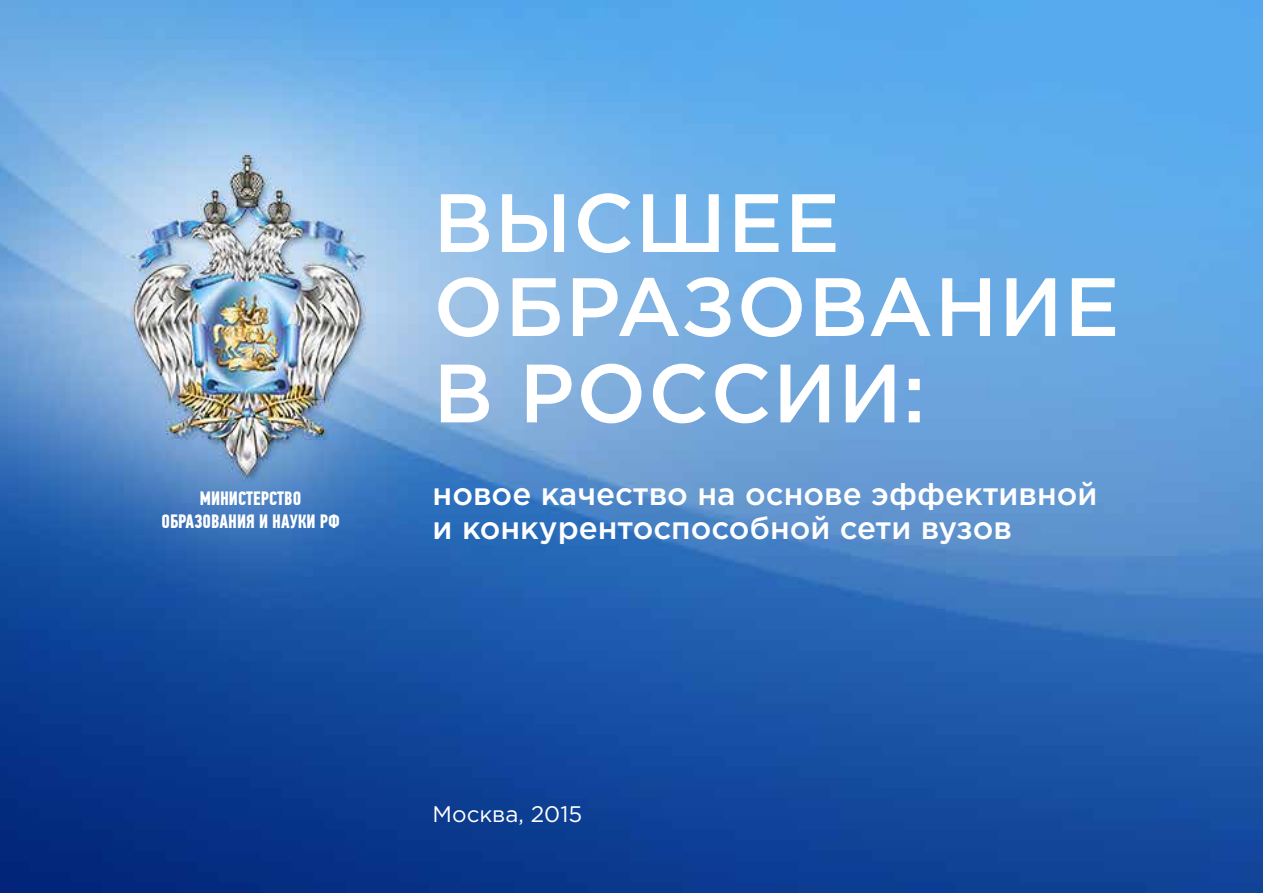
<style>
.page{position:relative;width:1263px;height:893px;background:#fff}
.page>*{position:absolute;margin:0;border:0;box-sizing:border-box;transform-origin:0 0}
.t1{font:500 82.5px/85.2px "Gotham Pro";letter-spacing:.02em;color:#fff}
.t2{font:500 31.5px/34.5px "Gotham Pro";color:#fff}
.t3{font:22.5px "Gotham Pro";color:#fff}
.t4{font:700 19.35px/23.1px "PF Din Text Comp Pro";color:#fff;text-align:center}
</style>
<div class="page">
<img style="left:0;top:0;width:1263px;height:893px">
<p class="t4" style="left:161px;top:487px;width:180px">МИНИСТЕРСТВО<br>ОБРАЗОВАНИЯ И НАУКИ РФ</p>
<h1 class="t1" style="left:433px;top:178px;width:688px">ВЫСШЕЕ<br>ОБРАЗОВАНИЕ<br>В РОССИИ:</h1>
<p class="t2" style="left:433px;top:476px;width:666px">новое качество на основе эффективной и конкурентоспособной сети вузов</p>
<p class="t3" style="left:433px;top:801px;width:151px">Москва, 2015</p>
</div>
